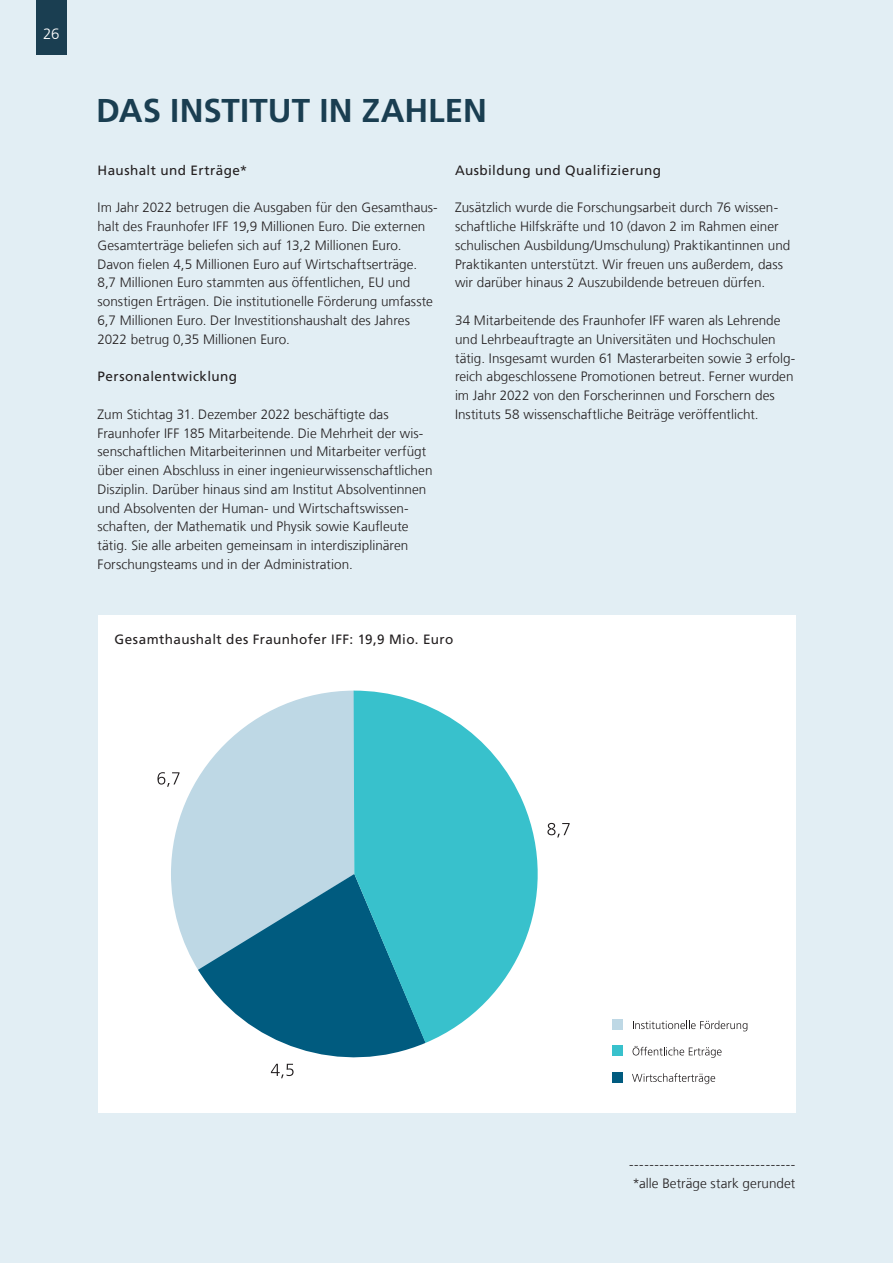
<style>
.page{position:relative;width:893px;height:1263px;background:#e2eef4}
.page>*{position:absolute;margin:0;border:0;box-sizing:border-box;transform-origin:0 0}
.t1{font:700 33px "Frutiger LT Com";color:#1a3e51}
.t2{font:300 15px "Frutiger LT Com";color:#fff}
.t3{font:300 13.5px/18.8px "Frutiger LT Com";letter-spacing:.005em;color:#231f20}
.t4{font:13.5px "Frutiger LT Com";letter-spacing:.03em;color:#231f20}
</style>
<div class="page">
<div style="left:36px;top:0;width:30px;height:55px;background:#1a3e51"></div>
<div style="left:98px;top:615px;width:697px;height:497px;background:#fff"></div>
<svg style="left:171px;top:691px;width:183px;height:279px;fill:#bed8e5"></svg>
<svg style="left:198px;top:874px;width:227px;height:199px;fill:#005b7f"></svg>
<svg style="left:633px;top:1020px;width:114px;height:11px"></svg>
<svg style="left:632px;top:1046px;width:90px;height:12px"></svg>
<svg style="left:632px;top:1073px;width:83px;height:11px"></svg>
<div style="left:612px;top:1019px;width:10px;height:10px;background:#bed8e5"></div>
<div style="left:612px;top:1045px;width:10px;height:11px;background:#38c1cc"></div>
<div style="left:612px;top:1072px;width:10px;height:10px;background:#005b7f"></div>
<svg style="left:271px;top:1064px;width:23px;height:14px"></svg>
<svg style="left:157px;top:772px;width:22px;height:15px"></svg>
<svg style="left:563px;top:823px;width:7px;height:13px"></svg>
<svg style="left:354px;top:690px;width:209px;height:353px;fill:#38c1cc"></svg>
<p class="t2" style="left:43px;top:25px;width:18px">26</p>
<h1 class="t1" style="left:96px;top:91px;width:392px">DAS INSTITUT IN ZAHLEN</h1>
<p class="t4" style="left:98px;top:162px;width:151px">Haushalt und Erträge*</p>
<p class="t3" style="left:98px;top:199px;width:342px">Im Jahr 2022 betrugen die Ausgaben für den Gesamthaus&shy;halt des Fraunhofer IFF 19,9 Millionen Euro. Die externen Gesamterträge beliefen sich auf 13,2 Millionen Euro.<br>Davon fielen 4,5 Millionen Euro auf Wirtschaftserträge.<br>8,7 Millionen Euro stammten aus öffentlichen, EU und sonstigen Erträgen. Die institutionelle Förderung umfasste 6,7 Millionen Euro. Der Investitionshaushalt des Jahres 2022 betrug 0,35 Millionen Euro.</p>
<p class="t4" style="left:98px;top:369px;width:141px">Personalentwicklung</p>
<p class="t3" style="left:98px;top:405px;width:336px">Zum Stichtag 31. Dezember 2022 beschäftigte das Fraunhofer IFF 185 Mitarbeitende. Die Mehrheit der wis&shy;senschaftlichen Mitarbeiterinnen und Mitarbeiter verfügt über einen Abschluss in einer ingenieurwissenschaftlichen Disziplin. Darüber hinaus sind am Institut Absolventinnen und Absolventen der Human- und Wirtschaftswissen&shy;schaften, der Mathematik und Physik sowie Kaufleute tätig. Sie alle arbeiten gemeinsam in interdisziplinären Forschungsteams und in der Administration.</p>
<p class="t4" style="left:455px;top:162px;width:208px">Ausbildung und Qualifizierung</p>
<p class="t3" style="left:455px;top:199px;width:337px">Zusätzlich wurde die Forschungsarbeit durch 76 wissen&shy;schaftliche Hilfskräfte und 10 (davon 2 im Rahmen einer schulischen Ausbildung/Umschulung) Praktikantinnen und Praktikanten unterstützt. Wir freuen uns außerdem, dass wir darüber hinaus 2 Auszubildende betreuen dürfen.</p>
<p class="t3" style="left:455px;top:311px;width:342px">34 Mitarbeitende des Fraunhofer IFF waren als Lehrende und Lehrbeauftragte an Universitäten und Hochschulen tätig. Insgesamt wurden 61 Masterarbeiten sowie 3 erfolg&shy;reich abgeschlossene Promotionen betreut. Ferner wurden im Jahr 2022 von den Forscherinnen und Forschern des Instituts 58 wissenschaftliche Beiträge veröffentlicht.</p>
<p class="t4" style="left:115px;top:631px;width:340px">Gesamthaushalt des Fraunhofer IFF: 19,9 Mio. Euro</p>
<p class="t3" style="left:629px;top:1155px;width:168px">--------------------------------- *alle Beträge stark gerundet</p>
</div>
